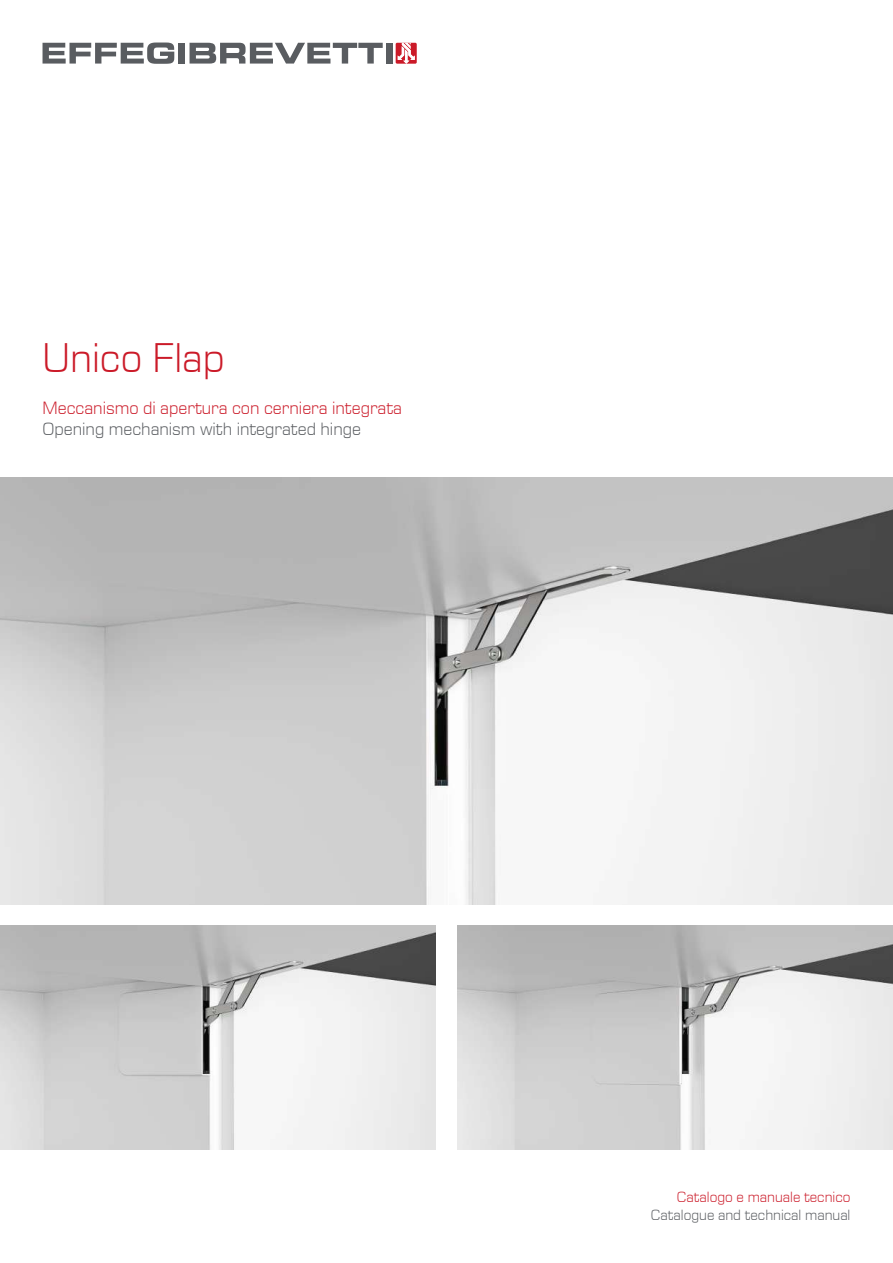
<style>
.page{position:relative;width:893px;height:1263px;background:#fff}
.page>*{position:absolute;margin:0;border:0;box-sizing:border-box;transform-origin:0 0}
.t1{font:300 42px "Eurostile Next LT Pro";color:#cb1a28}
.t2{font:300 18px "Eurostile Next LT Pro";color:#cb1a28}
.t3{font:300 18px "Eurostile Next LT Pro";color:#595c60}
.t4{font:300 15px "Eurostile Next LT Pro";color:#595c60}
.t5{font:300 15px "Eurostile Next LT Pro";color:#cb1a28}
</style>
<div class="page">
<img style="left:0;top:478px;width:893px;height:426px">
<img style="left:0;top:925px;width:436px;height:224px">
<img style="left:457px;top:925px;width:436px;height:224px">
<svg style="left:43px;top:43px;width:131px;height:21px"></svg>
<div style="left:178px;top:43px;width:7px;height:21px;background:#595c60"></div>
<svg style="left:190px;top:43px;width:193px;height:21px"></svg>
<div style="left:386px;top:43px;width:6px;height:21px;background:#595c60"></div>
<div style="left:396px;top:43px;width:21px;height:21px;background:#cb1a28;border-radius:2px"></div>
<svg style="left:398px;top:43px;width:17px;height:21px"></svg>
<h1 class="t1" style="left:43px;top:335px;width:184px">Unico Flap</h1>
<p class="t2" style="left:43px;top:398px;width:361px">Meccanismo di apertura con cerniera integrata</p>
<p class="t3" style="left:43px;top:419px;width:320px">Opening mechanism with integrated hinge</p>
<p class="t5" style="left:677px;top:1189px;width:175px">Catalogo e manuale tecnico</p>
<p class="t4" style="left:651px;top:1207px;width:201px">Catalogue and technical manual</p>
</div>
